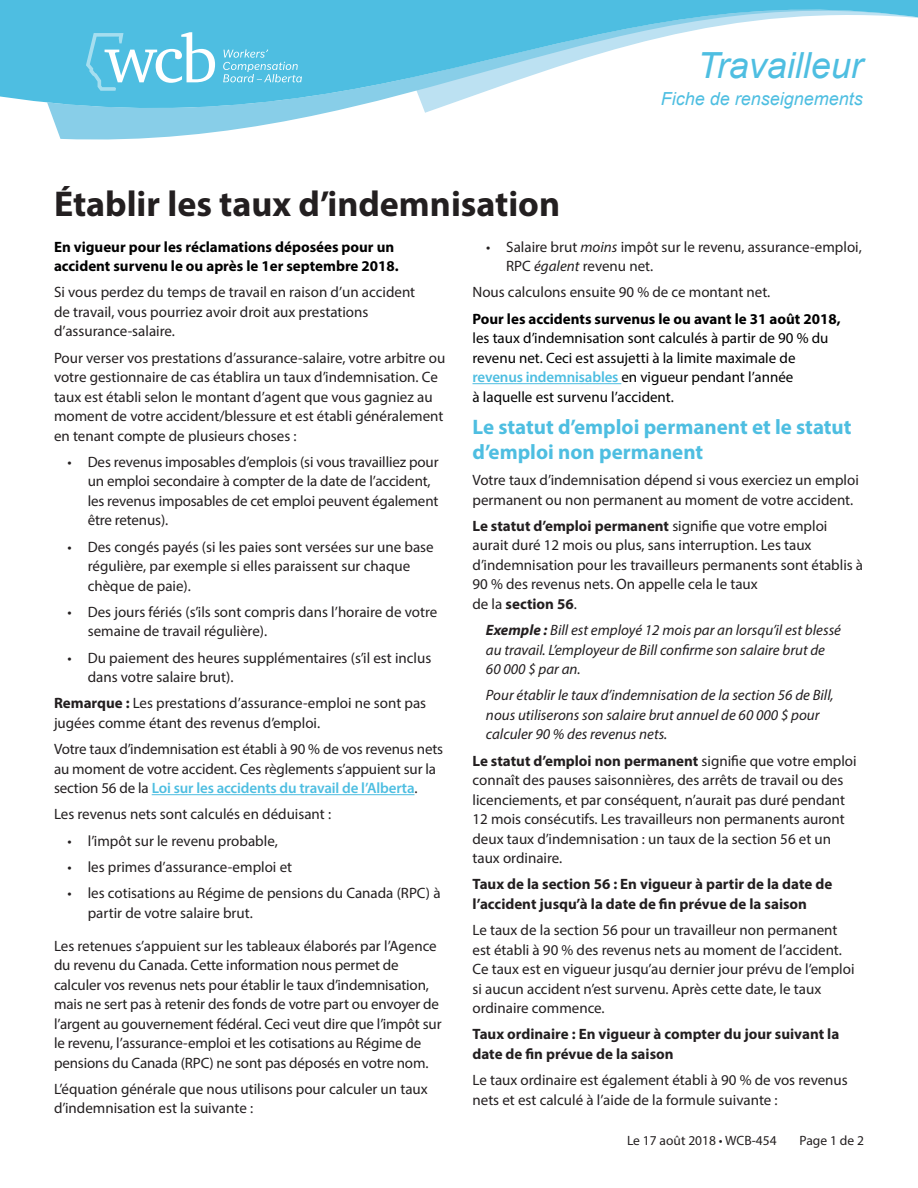
<style>
.page{position:relative;width:918px;height:1188px;background:#fff}
.page>*{position:absolute;margin:0;border:0;box-sizing:border-box;transform-origin:0 0}
.t1{font:700 36px "Myriad Pro";color:#231f20}
.t2{font:italic 36px "Arial";color:#4ebee1}
.t3{font:700 21px/25.2px "Myriad Pro";color:#4ebee1}
.t4{font:italic 18px "Arial";color:#4ebee1}
.t5{font:15px/19.5px "Myriad Pro";color:#231f20}
.t6{font:italic 15px/19.5px "Myriad Pro";color:#231f20}
.t7{font:15px/19.5px "Myriad Pro";color:#000001}
.t8{font:700 15px/19.5px "Myriad Pro";color:#231f20}
.t9{font:700 15px/19.5px "Myriad Pro";color:#000001}
.t10{font:13.5px "Myriad Pro";color:#231f20}
.s1{font-weight:700}
.s2{font-weight:600;color:#4ebee1}
.s3{font-style:italic}
</style>
<div class="page">
<svg style="left:0;top:0;width:918px;height:140px"></svg>
<svg style="left:223px;top:49px;width:79px;height:33px;background:#6ac8e5"></svg>
<svg style="left:86px;top:32px;width:129px;height:59px"></svg>
<hr style="left:152px;top:794px;width:263px;height:1px;background:#4ebee1">
<hr style="left:472px;top:383px;width:149px;height:1px;background:#4ebee1">
<h1 class="t2" style="left:698px;top:43px;width:167px">Travailleur</h1>
<p class="t4" style="left:661px;top:87px;width:204px">Fiche de renseignements</p>
<h1 class="t1" style="left:54px;top:180px;width:508px">Établir les taux d’indemnisation</h1>
<p class="t9" style="left:54px;top:236px;width:346px">En vigueur pour les réclamations déposées pour un accident survenu le ou après le 1er septembre 2018.</p>
<p class="t5" style="left:54px;top:282px;width:363px">Si vous perdez du temps de travail en raison d’un accident de travail, vous pourriez avoir droit aux prestations d’assurance-salaire.</p>
<p class="t5" style="left:54px;top:348px;width:393px">Pour verser vos prestations d’assurance-salaire, votre arbitre ou votre gestionnaire de cas établira un taux d’indemnisation. Ce taux est établi selon le montant d’agent que vous gagniez au moment de votre accident/blessure et est établi généralement en tenant compte de plusieurs choses :</p>
<p class="t5" style="left:88px;top:452px;width:352px;text-indent:-20px">• Des revenus imposables d’emplois (si vous travailliez pour un emploi secondaire à compter de la date de l’accident, les revenus imposables de cet emploi peuvent également être retenus).</p>
<p class="t5" style="left:88px;top:537px;width:348px;text-indent:-20px">• Des congés payés (si les paies sont versées sur une base régulière, par exemple si elles paraissent sur chaque chèque de paie).</p>
<p class="t5" style="left:88px;top:602px;width:351px;text-indent:-20px">• Des jours fériés (s’ils sont compris dans l’horaire de votre semaine de travail régulière).</p>
<p class="t5" style="left:88px;top:648px;width:345px;text-indent:-20px">• Du paiement des heures supplémentaires (s’il est inclus dans votre salaire brut).</p>
<p class="t5" style="left:54px;top:693px;width:374px"><span class="s1">Remarque :</span> Les prestations d’assurance-emploi ne sont pas jugées comme étant des revenus d’emploi.</p>
<p class="t5" style="left:54px;top:739px;width:391px">Votre taux d’indemnisation est établi à 90 % de vos revenus nets au moment de votre accident. Ces règlements s’appuient sur la section 56 de la <span class="s2">Loi sur les accidents du travail de l’Alberta</span>.</p>
<p class="t5" style="left:54px;top:804px;width:279px">Les revenus nets sont calculés en déduisant :</p>
<p class="t5" style="left:68px;top:831px;width:212px">• l’impôt sur le revenu probable,</p>
<p class="t5" style="left:68px;top:857px;width:226px">• les primes d’assurance-emploi et</p>
<p class="t5" style="left:88px;top:883px;width:354px;text-indent:-20px">• les cotisations au Régime de pensions du Canada (RPC) à partir de votre salaire brut.</p>
<p class="t5" style="left:54px;top:936px;width:389px">Les retenues s’appuient sur les tableaux élaborés par l’Agence du revenu du Canada. Cette information nous permet de calculer vos revenus nets pour établir le taux d’indemnisation, mais ne sert pas à retenir des fonds de votre part ou envoyer de l’argent au gouvernement fédéral. Ceci veut dire que l’impôt sur le revenu, l’assurance-emploi et les cotisations au Régime de pensions du Canada (RPC) ne sont pas déposés en votre nom.</p>
<p class="t5" style="left:54px;top:1079px;width:375px">L’équation générale que nous utilisons pour calculer un taux d’indemnisation est la suivante :</p>
<p class="t5" style="left:506px;top:237px;width:357px;text-indent:-20px">• Salaire brut <span class="s3">moins</span> impôt sur le revenu, assurance-emploi,<br>RPC <span class="s3">égalent</span> revenu net.</p>
<p class="t5" style="left:472px;top:282px;width:299px">Nous calculons ensuite 90 % de ce montant net.</p>
<p class="t9" style="left:472px;top:308px;width:370px">Pour les accidents survenus le ou avant le 31 août 2018,</p>
<p class="t7" style="left:472px;top:328px;width:358px">les taux d’indemnisation sont calculés à partir de 90 % du revenu net. Ceci est assujetti à la limite maximale de <span class="s2">revenus indemnisables</span> en vigueur pendant l’année<br>à laquelle est survenu l’accident.</p>
<h2 class="t3" style="left:472px;top:413px;width:381px">Le statut d’emploi permanent et le statut d’emploi non permanent</h2>
<p class="t5" style="left:472px;top:470px;width:388px">Votre taux d’indemnisation dépend si vous exerciez un emploi permanent ou non permanent au moment de votre accident.</p>
<p class="t5" style="left:472px;top:516px;width:392px"><span class="s1">Le statut d’emploi permanent</span> signifie que votre emploi aurait duré 12 mois ou plus, sans interruption. Les taux d’indemnisation pour les travailleurs permanents sont établis à 90 % des revenus nets. On appelle cela le taux<br>de la <span class="s1">section 56</span>.</p>
<p class="t6" style="left:486px;top:620px;width:357px"><span class="s1">Exemple :</span> Bill est employé 12 mois par an lorsqu’il est blessé au travail. L’employeur de Bill confirme son salaire brut de<br>60 000 $ par an.</p>
<p class="t6" style="left:486px;top:685px;width:349px">Pour établir le taux d’indemnisation de la section 56 de Bill, nous utiliserons son salaire brut annuel de 60 000 $ pour calculer 90 % des revenus nets.</p>
<p class="t5" style="left:472px;top:751px;width:386px"><span class="s1">Le statut d’emploi non permanent</span> signifie que votre emploi connaît des pauses saisonnières, des arrêts de travail ou des licenciements, et par conséquent, n’aurait pas duré pendant 12 mois consécutifs. Les travailleurs non permanents auront deux taux d’indemnisation : un taux de la section 56 et un taux ordinaire.</p>
<p class="t8" style="left:472px;top:874px;width:361px">Taux de la section 56 : En vigueur à partir de la date de l’accident jusqu’à la date de fin prévue de la saison</p>
<p class="t5" style="left:472px;top:920px;width:384px">Le taux de la section 56 pour un travailleur non permanent est établi à 90 % des revenus nets au moment de l’accident.<br>Ce taux est en vigueur jusqu’au dernier jour prévu de l’emploi si aucun accident n’est survenu. Après cette date, le taux ordinaire commence.</p>
<p class="t8" style="left:472px;top:1024px;width:368px">Taux ordinaire : En vigueur à compter du jour suivant la date de fin prévue de la saison</p>
<p class="t5" style="left:472px;top:1070px;width:377px">Le taux ordinaire est également établi à 90 % de vos revenus nets et est calculé à l’aide de la formule suivante :</p>
<p class="t10" style="left:627px;top:1132px;width:151px">Le 17 août 2018 • WCB-454</p>
<p class="t10" style="left:800px;top:1132px;width:66px">Page 1 de 2</p>
</div>
